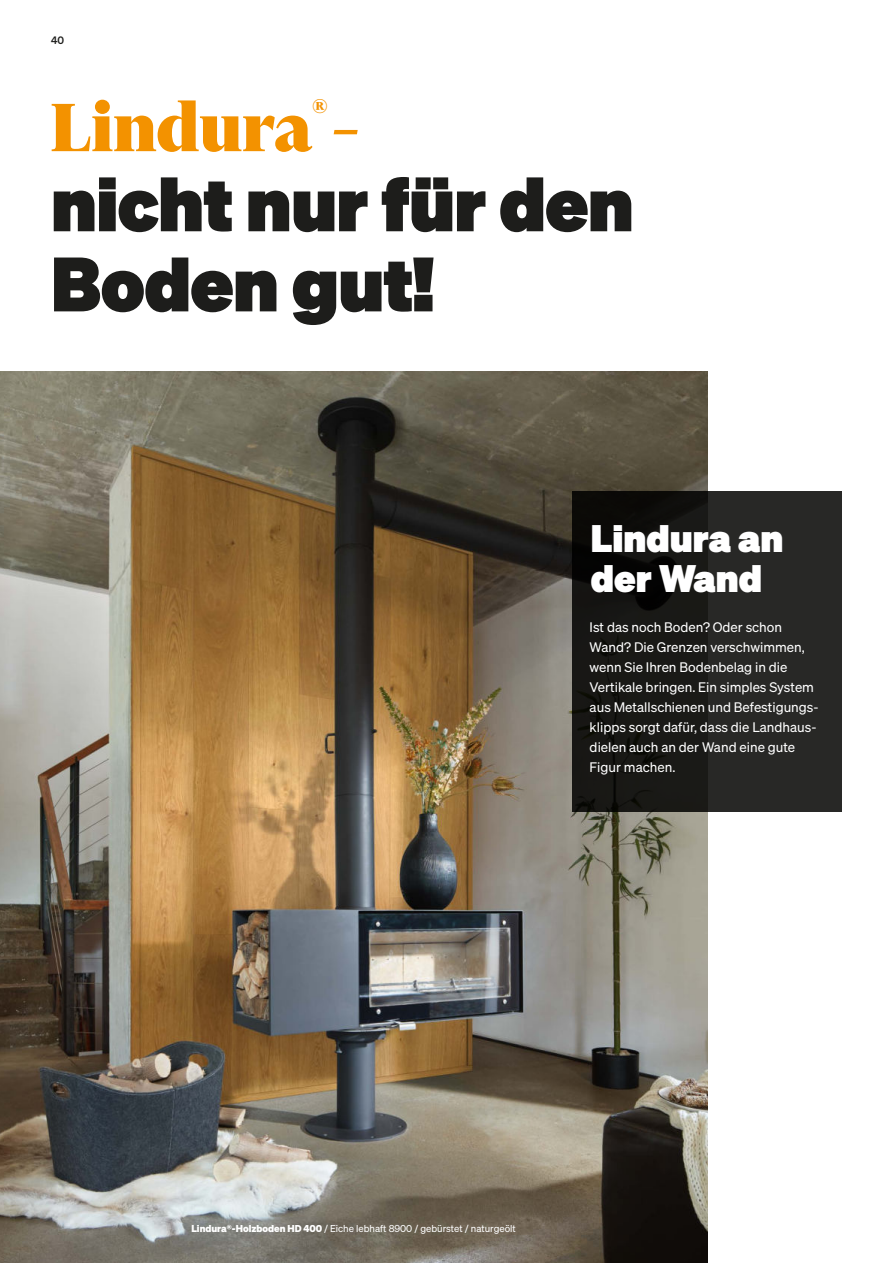
<style>
.page{position:relative;width:893px;height:1263px;background:#fff}
.page>*{position:absolute;margin:0;border:0;box-sizing:border-box;transform-origin:0 0}
.t1{font:900 78px "Financier Display";color:#f39200}
.t2{font:75px/80.1px "Sohne Extrafett";letter-spacing:-.01em;color:#1d1d1b}
.t3{font:37.5px/40px "Sohne Extrafett";color:#fff}
.t4{font:13.5px/20px "Sohne Buch";color:#fff}
.t5{font:10.5px "Sohne Kraftig";color:#1d1d1b}
.t6{font:9.75px "Sohne Buch";color:#fff}
.s1{font-family:"Sohne";font-weight:700}
</style>
<div class="page">
<img style="left:0;top:371px;width:707px;height:892px">
<svg style="left:573px;top:492px;width:269px;height:320px;background:#1e1e1b"></svg>
<p class="t5" style="left:51px;top:37px;width:15px">40</p>
<h1 class="t1" style="left:51px;top:90px;width:311px">Lindura<sup>®</sup> –</h1>
<h2 class="t2" style="left:51px;top:163px;width:584px">nicht nur für den<br>Boden gut!</h2>
<h3 class="t3" style="left:591px;top:518px;width:194px">Lindura an der Wand</h3>
<p class="t4" style="left:590px;top:617px;width:230px">Ist das noch Boden? Oder schon<br>Wand? Die Grenzen verschwimmen, wenn Sie Ihren Bodenbelag in die<br>Vertikale bringen. Ein simples System aus Metallschienen und Befestigungs&shy;klipps sorgt dafür, dass die Landhaus&shy;dielen auch an der Wand eine gute<br>Figur machen.</p>
<p class="t6" style="left:191px;top:1223px;width:326px"><span class="s1">Lindura®-Holzboden HD 400</span> / Eiche lebhaft 8900 / gebürstet / naturgeölt</p>
</div>
